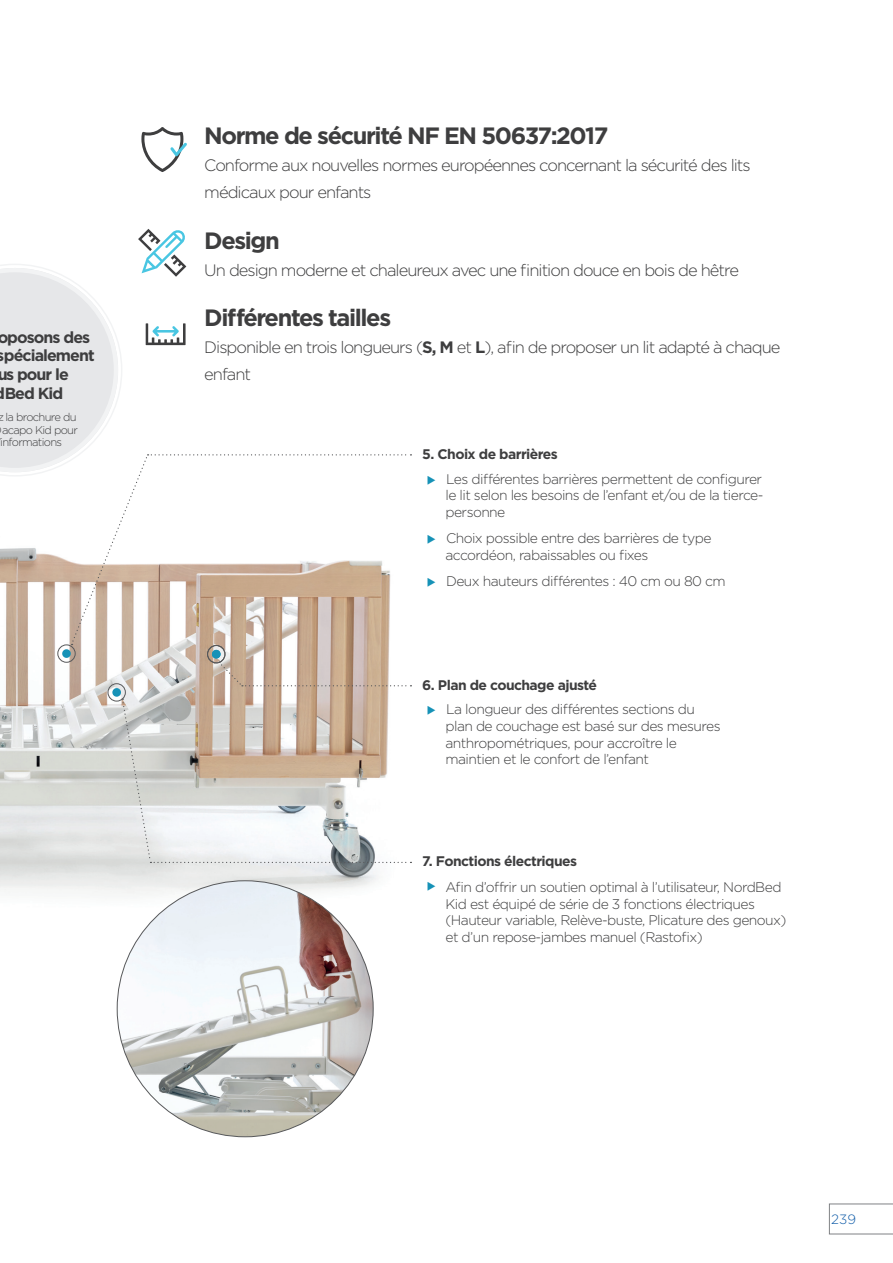
<style>
.page{position:relative;width:893px;height:1263px;background:#fff}
.page>*{position:absolute;margin:0;border:0;box-sizing:border-box;transform-origin:0 0}
.t1{font:700 23.55px "Gotham";letter-spacing:-.06em;color:#3e3e3f}
.t2{font:300 16.5px/27px "Gotham";letter-spacing:-.06em;color:#3e3e3f}
.t3{font:700 16.05px/18.8px "Gotham";letter-spacing:-.06em;color:#3e3e3f}
.t4{font:300 13.95px/16.6px "Gotham";letter-spacing:-.04em;color:#3e3e3f}
.t5{font:700 13.95px "Gotham";letter-spacing:-.04em;color:#3e3e3f}
.t6{font:300 13.5px "Gotham";color:#115da9}
.t7{font:300 11.25px/12.8px "Gotham";letter-spacing:-.06em;color:#3e3e3f;text-align:justify}
.s1{font-weight:700}
.s2{color:#1692b7}
</style>
<div class="page">
<img style="left:0;top:645px;width:412px;height:351px">
<svg style="left:219px;top:662px;width:192px;height:24px"></svg>
<svg style="left:122px;top:698px;width:289px;height:165px"></svg>
<div style="left:108px;top:683px;width:18px;height:18px;border:1px solid #57585a;border-radius:50%"></div>
<div style="left:112px;top:688px;width:9px;height:9px;background:#1692b7;border-radius:50%"></div>
<div style="left:57px;top:644px;width:19px;height:19px;border:1px solid #57585a;border-radius:50%"></div>
<div style="left:62px;top:649px;width:9px;height:9px;background:#1692b7;border-radius:50%"></div>
<div style="left:207px;top:645px;width:18px;height:18px;border:1px solid #57585a;border-radius:50%"></div>
<div style="left:212px;top:650px;width:9px;height:8px;background:#1692b7;border-radius:50%"></div>
<svg style="left:141px;top:127px;width:46px;height:45px"></svg>
<svg style="left:0;top:229px;width:411px;height:416px"></svg>
<img style="left:117px;top:881px;width:256px;height:256px;border-radius:128px">
<svg style="left:829px;top:1204px;width:64px;height:30px"></svg>
<p class="t3" style="left:-5px;top:328px;width:101px">oposons des spécialement us pour le dBed Kid</p>
<p class="t7" style="left:-3px;top:410px;width:82px">z la brochure du acapo Kid pour informations</p>
<p class="t1" style="left:204px;top:120px;width:406px">Norme de sécurité NF EN 50637:2017</p>
<p class="t2" style="left:204px;top:151px;width:548px">Conforme aux nouvelles normes européennes concernant la sécurité des lits médicaux pour enfants</p>
<p class="t1" style="left:204px;top:225px;width:77px">Design</p>
<p class="t2" style="left:204px;top:256px;width:536px">Un design moderne et chaleureux avec une finition douce en bois de hêtre</p>
<p class="t1" style="left:204px;top:302px;width:188px">Différentes tailles</p>
<p class="t2" style="left:204px;top:333px;width:578px">Disponible en trois longueurs (<span class="s1">S, M</span> et <span class="s1">L</span>), afin de proposer un lit adapté à chaque enfant</p>
<p class="t5" style="left:422px;top:445px;width:137px">5. Choix de barrières</p>
<p class="t4" style="left:445px;top:470px;width:319px;text-align:justify;text-indent:-19px"><span class="s2">◆</span> Les différentes barrières permettent de configurer le lit selon les besoins de l’enfant et/ou de la tierce&shy;personne</p>
<p class="t4" style="left:445px;top:529px;width:268px;text-indent:-19px"><span class="s2">◆</span> Choix possible entre des barrières de type accordéon, rabaissables ou fixes</p>
<p class="t4" style="left:427px;top:572px;width:300px"><span class="s2">◆</span> Deux hauteurs différentes : 40 cm ou 80 cm</p>
<p class="t5" style="left:422px;top:676px;width:176px">6. Plan de couchage ajusté</p>
<p class="t4" style="left:445px;top:701px;width:277px;text-indent:-19px"><span class="s2">◆</span> La longueur des différentes sections du plan de couchage est basé sur des mesures anthropométriques, pour accroître le maintien et le confort de l’enfant</p>
<p class="t5" style="left:422px;top:852px;width:156px">7. Fonctions électriques</p>
<p class="t4" style="left:445px;top:878px;width:343px;text-indent:-19px"><span class="s2">◆</span> Afin d’offrir un soutien optimal à l’utilisateur, NordBed Kid est équipé de série de 3 fonctions électriques (Hauteur variable, Relève-buste, Plicature des genoux) et d’un repose-jambes manuel (Rastofix)</p>
<p class="t6" style="left:831px;top:1211px;width:26px">239</p>
</div>
